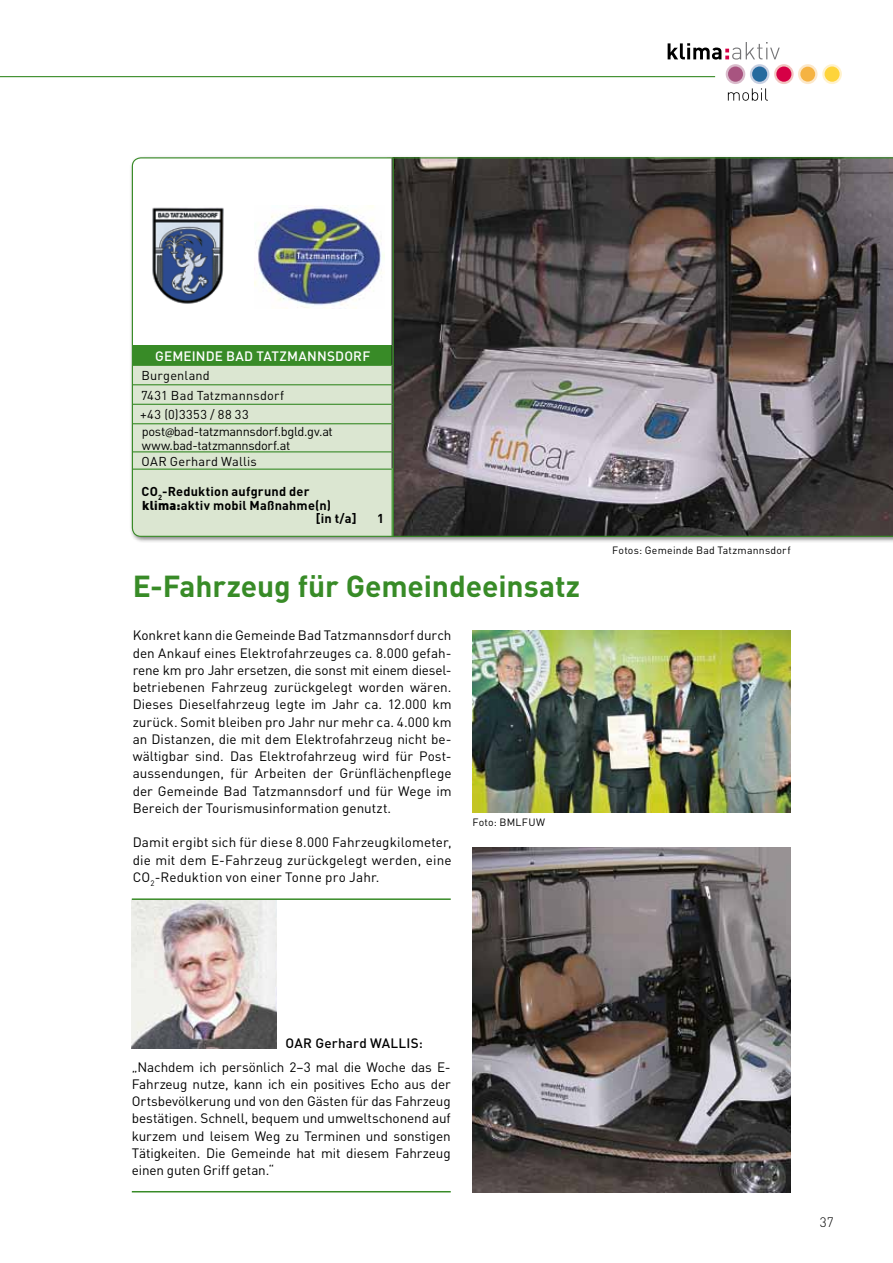
<style>
.page{position:relative;width:893px;height:1263px;background:#fff}
.page>*{position:absolute;margin:0;border:0;box-sizing:border-box;transform-origin:0 0}
.t1{font:700 30px "DIN";letter-spacing:-.005em;color:#388b27}
.t2{font:13.5px/17.2px "DIN";color:#000;text-align:justify}
.t3{font:500 13.5px "DIN";letter-spacing:.125em;color:#fff}
.t4{font:500 13.5px "DIN";letter-spacing:.015em;color:#000}
.t5{font:500 13.5px "DIN";letter-spacing:.095em;color:#fff}
.t6{font:300 13.5px "DIN";color:#000}
.t7{font:12.75px/19.5px "DIN";letter-spacing:.01em;color:#000}
.t8{font:700 12.75px "DIN";letter-spacing:.015em;color:#000}
.t9{font:12.75px/13.5px "DIN";letter-spacing:-.025em;color:#000}
.t10{font:10.5px "DIN";letter-spacing:.02em;color:#000}
.s1{font-family:"Myriad Pro"}
.s2{font-weight:900}
</style>
<div class="page">
<hr style="left:0;top:76px;width:715px;height:1px;background:#388b27">
<svg style="left:668px;top:42px;width:112px;height:18px"></svg>
<svg style="left:726px;top:64px;width:19px;height:20px"></svg>
<div style="left:728px;top:67px;width:15px;height:15px;background:#a85480;border-radius:50%"></div>
<svg style="left:774px;top:64px;width:20px;height:20px"></svg>
<div style="left:776px;top:67px;width:15px;height:15px;background:#d60046;border-radius:50%"></div>
<svg style="left:798px;top:64px;width:19px;height:20px"></svg>
<div style="left:800px;top:67px;width:15px;height:15px;background:#f5b343;border-radius:50%"></div>
<svg style="left:822px;top:64px;width:20px;height:20px"></svg>
<div style="left:825px;top:67px;width:15px;height:15px;background:#fed43a;border-radius:50%"></div>
<svg style="left:750px;top:64px;width:19px;height:20px"></svg>
<div style="left:752px;top:67px;width:15px;height:15px;background:#256a9e;border-radius:50%"></div>
<svg style="left:728px;top:88px;width:40px;height:13px"></svg>
<div style="left:129px;top:155px;width:764px;height:389px;background:#000;opacity:.5"></div>
<svg style="left:132px;top:157px;width:761px;height:380px;background:#81817b"></svg>
<img style="left:132px;top:900px;width:144px;height:148px">
<img style="left:472px;top:630px;width:319px;height:183px">
<img style="left:472px;top:847px;width:319px;height:345px">
<hr style="left:132px;top:898px;width:319px;height:2px;background:#388b27">
<img style="left:254px;top:205px;width:131px;height:103px">
<img style="left:150px;top:206px;width:75px;height:99px">
<hr style="left:132px;top:1191px;width:319px;height:1px;background:#388b27">
<p class="t5" style="left:155px;top:348px;width:18px">GEMEI</p>
<p class="t3" style="left:196px;top:348px;width:176px">NDE BAD TATZMANNSDORF</p>
<p class="t7" style="left:140px;top:366px;width:146px">Burgenland<br>7431 Bad Tatzmannsdorf +43 (0)3353 / 88 33</p>
<p class="t9" style="left:142px;top:425px;width:193px">post<span class="s1">@</span>bad-tatzmannsdorf.bgld.gv.at www.bad-tatzmannsdorf.at</p>
<p class="t7" style="left:142px;top:451px;width:117px">OAR Gerhard Wallis</p>
<p class="t8" style="left:142px;top:483px;width:169px">Co<sub>2</sub>-Reduktion aufgrund der</p>
<p class="t8" style="left:142px;top:496px;width:191px"><span class="s2">klima:</span>aktiv mobil Maßnahme(n)</p>
<p class="t8" style="left:316px;top:510px;width:42px">[in t/a]</p>
<p class="t8" style="left:377px;top:510px;width:8px">1</p>
<h1 class="t1" style="left:133px;top:566px;width:449px">E-Fahrzeug für Gemeindeeinsatz</h1>
<p class="t2" style="left:133px;top:627px;width:320px">Konkret kann die Gemeinde Bad Tatzmannsdorf durch den Ankauf eines Elektrofahrzeuges ca. 8.000 gefah&shy;rene km pro Jahr ersetzen, die sonst mit einem diesel&shy;betriebenen Fahrzeug zurückgelegt worden wären.<br>Dieses Dieselfahrzeug legte im Jahr ca. 12.000 km zurück. Somit bleiben pro Jahr nur mehr ca. 4.000 km an Distanzen, die mit dem Elektrofahrzeug nicht be&shy;wältigbar sind. Das Elektrofahrzeug wird für Post&shy;aussendungen, für Arbeiten der Grünflächenpflege der Gemeinde Bad Tatzmannsdorf und für Wege im Bereich der Tourismusinformation genutzt.</p>
<p class="t2" style="left:133px;top:834px;width:320px">Damit ergibt sich für diese 8.000 Fahrzeugkilometer, die mit dem E-Fahrzeug zurückgelegt werden, eine CO<sub>2</sub>-Reduktion von einer Tonne pro Jahr.</p>
<p class="t10" style="left:473px;top:815px;width:74px">Foto: BMLFUW</p>
<p class="t10" style="left:612px;top:544px;width:180px">Fotos: Gemeinde Bad Tatzmannsdorf</p>
<p class="t4" style="left:286px;top:1034px;width:139px">OAR GERHARD WALLIS:</p>
<p class="t2" style="left:132px;top:1058px;width:320px">„Nachdem ich persönlich 2–3 mal die Woche das E-Fahrzeug nutze, kann ich ein positives Echo aus der Ortsbevölkerung und von den Gästen für das Fahrzeug bestätigen. Schnell, bequem und umweltschonend auf kurzem und leisem Weg zu Terminen und sonstigen Tätigkeiten. Die Gemeinde hat mit diesem Fahrzeug einen guten Griff getan.“</p>
<p class="t6" style="left:820px;top:1214px;width:16px">37</p>
</div>
